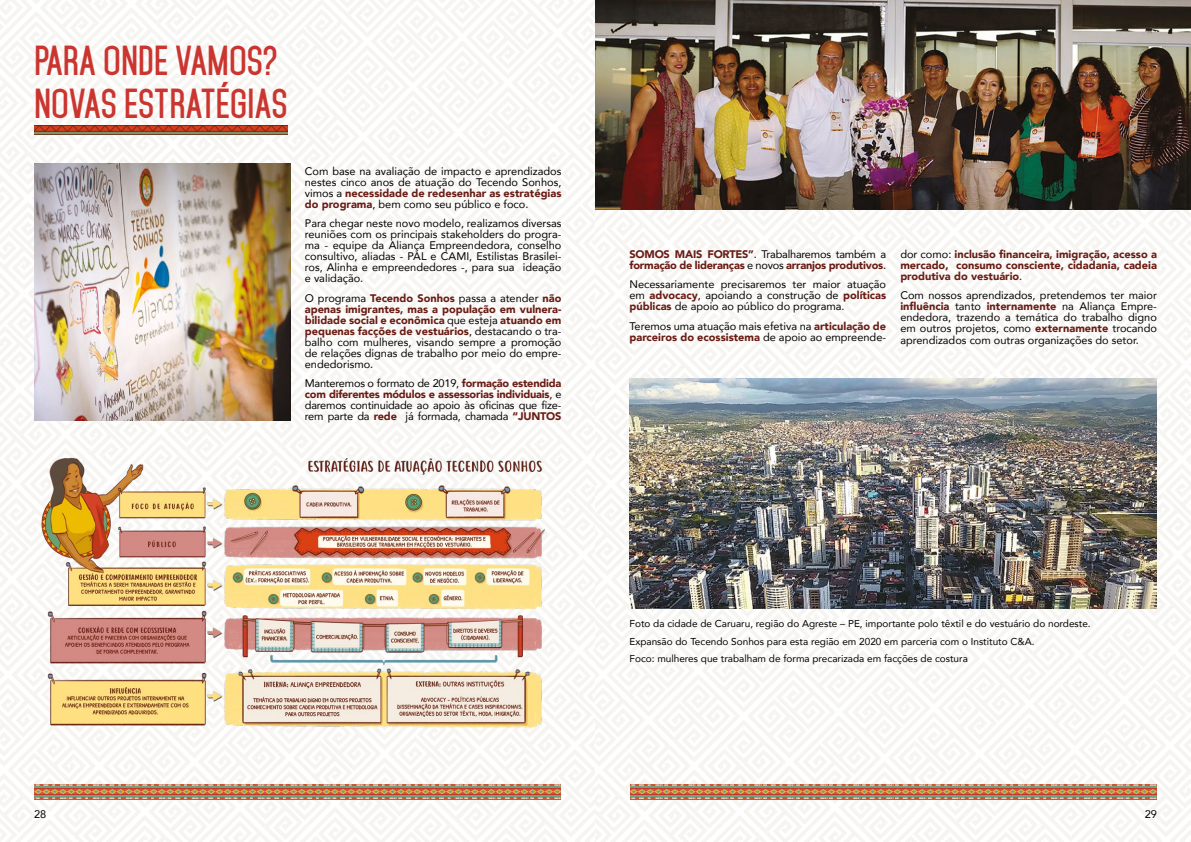
<style>
.page{position:relative;width:1191px;height:842px;background:#fff}
.page>*{position:absolute;margin:0;border:0;box-sizing:border-box;transform-origin:0 0}
.t1{font:700 36px/43.2px "Mohave";color:#cb3530}
.t2{font:11px/11px "Avenir";color:#000;text-align:justify}
.t3{font:900 11px/11px "Avenir";color:#691c14;text-align:justify}
.t4{font:900 11px/11px "Avenir";letter-spacing:-.02em;color:#691c14}
.t5{font:10px/17.5px "Avenir";color:#000}
.s1{font-weight:900;color:#691c14}
.s2{font-weight:400;color:#000}
</style>
<div class="page">
<img style="left:0;top:0;width:1190px;height:842px">
<svg style="left:495px;top:784px;width:33px;height:1px"></svg>
<svg style="left:528px;top:784px;width:33px;height:1px"></svg>
<svg style="left:429px;top:784px;width:33px;height:1px"></svg>
<svg style="left:462px;top:784px;width:33px;height:1px"></svg>
<svg style="left:364px;top:784px;width:33px;height:1px"></svg>
<svg style="left:397px;top:784px;width:32px;height:1px"></svg>
<svg style="left:298px;top:784px;width:33px;height:1px"></svg>
<svg style="left:331px;top:784px;width:33px;height:1px"></svg>
<svg style="left:232px;top:784px;width:33px;height:1px"></svg>
<svg style="left:265px;top:784px;width:33px;height:1px"></svg>
<svg style="left:166px;top:784px;width:33px;height:1px"></svg>
<svg style="left:199px;top:784px;width:33px;height:1px"></svg>
<svg style="left:100px;top:784px;width:33px;height:1px"></svg>
<svg style="left:133px;top:784px;width:33px;height:1px"></svg>
<svg style="left:34px;top:784px;width:33px;height:1px"></svg>
<svg style="left:67px;top:784px;width:33px;height:1px"></svg>
<svg style="left:34px;top:785px;width:528px;height:14px;background:#b0825b"></svg>
<svg style="left:1091px;top:784px;width:33px;height:1px"></svg>
<svg style="left:1124px;top:784px;width:33px;height:1px"></svg>
<svg style="left:1025px;top:784px;width:33px;height:1px"></svg>
<svg style="left:1058px;top:784px;width:33px;height:1px"></svg>
<svg style="left:959px;top:784px;width:33px;height:1px"></svg>
<svg style="left:992px;top:784px;width:33px;height:1px"></svg>
<svg style="left:893px;top:784px;width:33px;height:1px"></svg>
<svg style="left:926px;top:784px;width:33px;height:1px"></svg>
<svg style="left:827px;top:784px;width:33px;height:1px"></svg>
<svg style="left:860px;top:784px;width:33px;height:1px"></svg>
<svg style="left:761px;top:784px;width:33px;height:1px"></svg>
<svg style="left:794px;top:784px;width:33px;height:1px"></svg>
<svg style="left:695px;top:784px;width:33px;height:1px"></svg>
<svg style="left:728px;top:784px;width:33px;height:1px"></svg>
<svg style="left:629px;top:784px;width:33px;height:1px"></svg>
<svg style="left:662px;top:784px;width:33px;height:1px"></svg>
<svg style="left:629px;top:785px;width:528px;height:14px;background:#b0825b"></svg>
<img style="left:34px;top:164px;width:257px;height:257px">
<img style="left:33px;top:444px;width:528px;height:297px">
<img style="left:629px;top:378px;width:528px;height:230px">
<img style="left:595px;top:0;width:596px;height:210px">
<img style="left:34px;top:125px;width:254px;height:10px">
<h1 class="t1" style="left:34px;top:40px;width:255px">PARA ONDE VAMOS?<br>NOVAS ESTRATÉGIAS</h1>
<p class="t2" style="left:305px;top:165px;width:258px">Com base na avaliação de impacto e aprendizados nestes cinco anos de atuação do Tecendo Sonhos, vimos a <span class="s1">necessidade de redesenhar as estratégias do programa</span>, bem como seu público e foco.</p>
<p class="t2" style="left:305px;top:217px;width:258px">Para chegar neste novo modelo, realizamos diversas reuniões com os principais stakeholders do progra&shy;ma - equipe da Aliança Empreendedora, conselho consultivo, aliadas - PAL e CAMI, Estilistas Brasilei&shy;ros, Alinha e empreendedores -, para sua ideação e validação.</p>
<p class="t2" style="left:305px;top:292px;width:258px">O programa <span class="s1">Tecendo Sonhos</span> passa a atender <span class="s1">não apenas imigrantes, mas a população em vulnera&shy;bilidade social e econômica</span> que esteja <span class="s1">atuando em pequenas facções de vestuários</span>, destacando o tra&shy;balho com mulheres, visando sempre a promoção de relações dignas de trabalho por meio do empre&shy;endedorismo.</p>
<p class="t2" style="left:305px;top:377px;width:258px">Manteremos o formato de 2019, <span class="s1">formação estendida com diferentes módulos e assessorias individuais</span>, e daremos continuidade ao apoio às oficinas que fize&shy;rem parte da <span class="s1">rede</span> já formada, chamada <span class="s1">“JUNTOS</span></p>
<p class="t4" style="left:629px;top:248px;width:258px">SOMOS MAIS FORTES”<span class="s2">. Trabalharemos também a </span>formação de lideranças <span class="s2">e novos</span> arranjos produtivos<span class="s2">.</span></p>
<p class="t2" style="left:629px;top:278px;width:258px">Necessariamente precisaremos ter maior atuação em <span class="s1">advocacy</span>, apoiando a construção de <span class="s1">políticas públicas</span> de apoio ao público do programa.</p>
<p class="t2" style="left:629px;top:320px;width:258px">Teremos uma atuação mais efetiva na <span class="s1">articulação de parceiros do ecossistema</span> de apoio ao empreende-</p>
<p class="t3" style="left:900px;top:248px;width:258px"><span class="s2">dor como:</span> inclusão financeira, imigração, acesso a mercado, consumo consciente, cidadania, cadeia produtiva do vestuário<span class="s2">.</span></p>
<p class="t2" style="left:900px;top:289px;width:258px">Com nossos aprendizados, pretendemos ter maior <span class="s1">influência</span> tanto <span class="s1">internamente</span> na Aliança Empre&shy;endedora, trazendo a temática do trabalho digno em outros projetos, como <span class="s1">externamente</span> trocando</p>
<p class="t2" style="left:900px;top:334px;width:240px">aprendizados com outras organizações do setor.</p>
<p class="t5" style="left:629px;top:615px;width:463px">Foto da cidade de Caruaru, região do Agreste – PE, importante polo têxtil e do vestuário do nordeste.<br>Expansão do Tecendo Sonhos para esta região em 2020 em parceria com o Instituto C&amp;A.<br>Foco: mulheres que trabalham de forma precarizada em facções de costura</p>
<p class="t2" style="left:34px;top:808px;width:14px">28</p>
<p class="t2" style="left:1144px;top:808px;width:14px">29</p>
</div>
